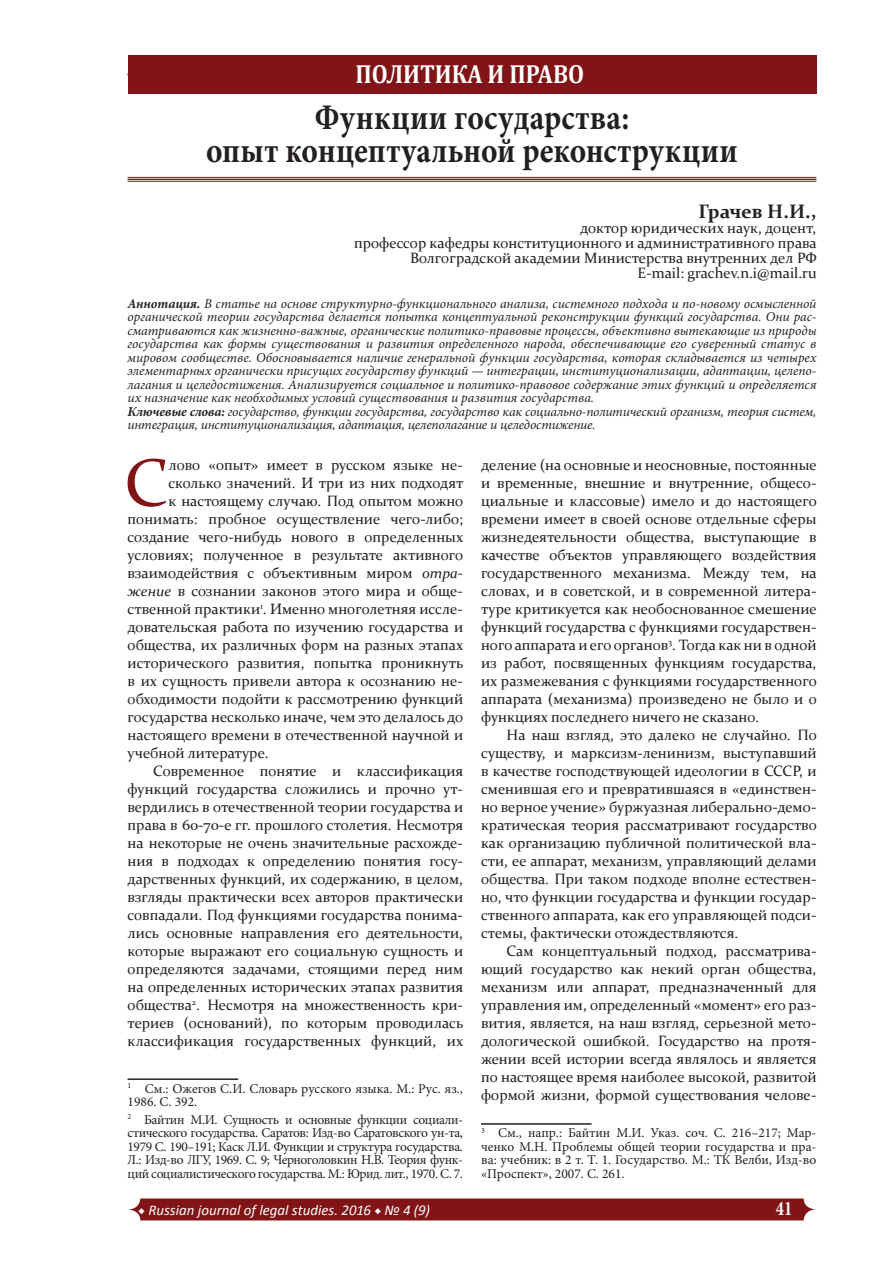
<style>
.page{position:relative;width:893px;height:1263px;background:#fff}
.page>*{position:absolute;margin:0;border:0;box-sizing:border-box;transform-origin:0 0}
.t1{font:67.65px "Constantia";color:#811417}
.Рубрика{font:700 35.7px/33px "Minion Pro";letter-spacing:.01em;color:#231f20;text-align:center;scale:.88 1}
.t2{font:700 26.25px "Cambria";color:#fff;scale:.88 1}
.t3{font:700 20.7px "Minion Pro";color:#fff;scale:.8 1}
.t4{font:700 19.5px "Constantia";color:#231f20}
.t5{font:15px/18px "Constantia";color:#231f20;text-align:justify}
.t6{font:italic 14.85px "Calibri";color:#fff}
.t7{font:italic 13.5px/13.5px "Minion Pro";letter-spacing:-.01em;color:#231f20;text-align:justify}
.t8{font:13.5px/13.5px "Minion Pro";color:#231f20;text-align:justify}
.s1{font-weight:700}
.s2{font-style:italic}
.s3{font-family:"Minion Pro";font-weight:700;font-style:normal}
</style>
<div class="page">
<svg style="left:128px;top:1198px;width:688px;height:22px;background:#871f22"></svg>
<div style="left:128px;top:55px;width:688px;height:39px;background:#811417"></div>
<hr style="left:128px;top:1078px;width:110px;height:2px;background:#231f20">
<hr style="left:128px;top:181px;width:688px;height:1px;background:#811417">
<hr style="left:128px;top:179px;width:688px;height:1px;background:#811417">
<hr style="left:128px;top:177px;width:688px;height:1px;background:#811417">
<hr style="left:481px;top:1123px;width:111px;height:2px;background:#231f20">
<h3 class="t2" style="left:356px;top:55px;width:261px">ПОЛИТИКА И ПРАВО</h3>
<p class="Рубрика" style="left:206px;top:100px;width:606px">Функции государства:<br>опыт концептуальной реконструкции</p>
<p class="t4" style="left:698px;top:197px;width:120px">Грачев Н.И.,</p>
<p class="t5" style="left:580px;top:218px;width:238px">доктор юридических наук, доцент,</p>
<p class="t5" style="left:354px;top:234px;width:464px;line-height:15px;text-align:right">профессор кафедры конституционного и административного права<br>Волгоградской академии Министерства внутренних дел РФ</p>
<p class="t5" style="left:638px;top:263px;width:180px">E-mail: grachev.n.i@mail.ru</p>
<p class="t7" style="left:128px;top:296px;width:690px"><span class="s1">Аннотация.</span> В статье на основе структурно-функционального анализа, системного подхода и по-новому осмысленной органической теории государства делается попытка концептуальной реконструкции функций государства. Они рас&shy;сматриваются как жизненно-важные, органические политико-правовые процессы, объективно вытекающие из природы государства как формы существования и развития определенного народа, обеспечивающие его суверенный статус в мировом сообществе. Обосновывается наличие генеральной функции государства, которая складывается из четырех элементарных органически присущих государству функций — интеграции, институционализации, адаптации, целепо&shy;лагания и целедостижения. Анализируется социальное и политико-правовое содержание этих функций и определяется их назначение как необходимых условий существования и развития государства.</p>
<p class="t7" style="left:128px;top:404px;width:690px"><span class="s1">Ключевые слова:</span> государство, функции государства, государство как социально-политический организм, теория систем, интеграция, институционализация, адаптация, целеполагание и целедостижение.</p>
<p class="t5" style="left:481px;top:455px;width:337px">деление (на основные и неосновные, постоянные и временные, внешние и внутренние, общесо&shy;циальные и классовые) имело и до настоящего времени имеет в своей основе отдельные сферы жизнедеятельности общества, выступающие в качестве объектов управляющего воздействия государственного механизма. Между тем, на словах, и в советской, и в современной литера&shy;туре критикуется как необоснованное смешение функций государства с функциями государствен&shy;ного аппарата и его органов<sup>3</sup>. Тогда как ни в одной из работ, посвященных функциям государства, их размежевания с функциями государственного аппарата (механизма) произведено не было и о функциях последнего ничего не сказано.</p>
<p class="t5" style="left:481px;top:725px;width:337px;text-indent:26px">На наш взгляд, это далеко не случайно. По существу, и марксизм-ленинизм, выступавший в качестве господствующей идеологии в СССР, и сменившая его и превратившаяся в «единствен&shy;но верное учение» буржуазная либерально-демо&shy;кратическая теория рассматривают государство как организацию публичной политической вла&shy;сти, ее аппарат, механизм, управляющий делами общества. При таком подходе вполне естествен&shy;но, что функции государства и функции государ&shy;ственного аппарата, как его управляющей подси&shy;стемы, фактически отождествляются.</p>
<p class="t5" style="left:481px;top:941px;width:337px;text-indent:26px">Сам концептуальный подход, рассматрива&shy;ющий государство как некий орган общества, механизм или аппарат, предназначенный для управления им, определенный «момент» его раз&shy;вития, является, на наш взгляд, серьезной мето&shy;дологической ошибкой. Государство на протя&shy;жении всей истории всегда являлось и является по настоящее время наиболее высокой, развитой формой жизни, формой существования челове-</p>
<p class="t8" style="left:481px;top:1126px;width:337px"><sup>3</sup> См., напр.: Байтин М.И. Указ. соч. С. 216–217; Мар&shy;ченко М.Н. Проблемы общей теории государства и пра&shy;ва: учебник: в 2 т. Т. 1. Государство. М.: ТК Велби, Изд-во «Проспект», 2007. С. 261.</p>
<p class="t1" style="left:124px;top:437px;width:46px">С</p>
<p class="t5" style="left:168px;top:455px;width:296px">лово «опыт» имеет в русском языке не-</p>
<p class="t5" style="left:168px;top:473px;width:296px">сколько значений. И три из них подходят</p>
<p class="t5" style="left:168px;top:491px;width:296px">к настоящему случаю. Под опытом можно</p>
<p class="t5" style="left:128px;top:509px;width:337px">понимать: пробное осуществление чего-либо;</p>
<p class="t5" style="left:128px;top:527px;width:337px">создание чего-нибудь нового в определенных</p>
<p class="t5" style="left:128px;top:545px;width:337px">условиях; полученное в результате активного</p>
<p class="t5" style="left:128px;top:563px;width:337px">взаимодействия с объективным миром <span class="s2">отра-</span></p>
<p class="t5" style="left:128px;top:581px;width:337px"><span class="s2">жение</span> в сознании законов этого мира и обще-</p>
<p class="t5" style="left:128px;top:599px;width:337px">ственной практики<sup>1</sup>. Именно многолетняя иссле-</p>
<p class="t5" style="left:128px;top:617px;width:337px">довательская работа по изучению государства и</p>
<p class="t5" style="left:128px;top:635px;width:337px">общества, их различных форм на разных этапах</p>
<p class="t5" style="left:128px;top:653px;width:337px">исторического развития, попытка проникнуть</p>
<p class="t5" style="left:128px;top:671px;width:337px">в их сущность привели автора к осознанию не-</p>
<p class="t5" style="left:128px;top:689px;width:337px">обходимости подойти к рассмотрению функций</p>
<p class="t5" style="left:128px;top:707px;width:337px">государства несколько иначе, чем это делалось до</p>
<p class="t5" style="left:128px;top:725px;width:337px">настоящего времени в отечественной научной и</p>
<p class="t5" style="left:128px;top:743px;width:143px">учебной литературе.</p>
<p class="t5" style="left:128px;top:761px;width:337px;text-indent:26px">Современное понятие и классификация функций государства сложились и прочно ут&shy;вердились в отечественной теории государства и права в 60-70-е гг. прошлого столетия. Несмотря на некоторые не очень значительные расхожде&shy;ния в подходах к определению понятия госу&shy;дарственных функций, их содержанию, в целом, взгляды практически всех авторов практически совпадали. Под функциями государства понима&shy;лись основные направления его деятельности, которые выражают его социальную сущность и определяются задачами, стоящими перед ним на определенных исторических этапах развития общества<sup>2</sup>. Несмотря на множественность кри&shy;териев (оснований), по которым проводилась классификация государственных функций, их</p>
<p class="t8" style="left:128px;top:1082px;width:337px"><sup>1</sup> См.: Ожегов С.И. Словарь русского языка. М.: Рус. яз.,<br>1986. С. 392.</p>
<p class="t8" style="left:128px;top:1113px;width:337px"><sup>2</sup> Байтин М.И. Сущность и основные функции социали&shy;стического государства. Саратов: Изд-во Саратовского ун-та, 1979 С. 190–191; Каск Л.И. Функции и структура государства.<br>Л.: Изд-во ЛГУ, 1969. С. 9; Черноголовкин Н.В. Теория функ&shy;ций социалистического государства. М.: Юрид. лит., 1970. С. 7.</p>
<p class="t6" style="left:138px;top:1200px;width:293px"><span class="s3">◆</span> Russian journal of legal studies. 2016 <span class="s3">◆</span> № 4 (9)</p>
<p class="t3" style="left:776px;top:1194px;width:22px">41</p>
</div>
